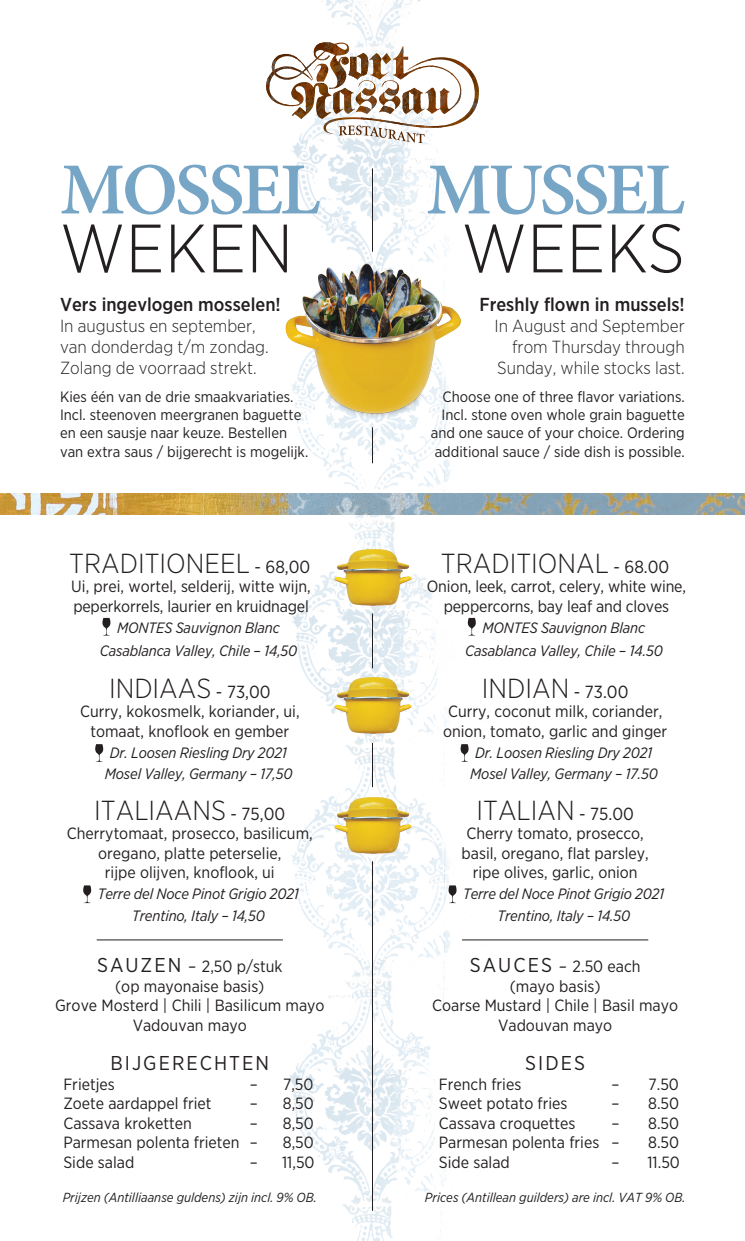
<style>
.page{position:relative;width:745px;height:1241px;background:#fff}
.page>*{position:absolute;margin:0;border:0;box-sizing:border-box;transform-origin:0 0}
.t1{font:600 73.5px "Minion Pro";letter-spacing:-.04em;color:#77a5c5}
.t2{font:300 68.25px "Gotham Narrow";letter-spacing:.01em;color:#231f20}
.t3{font:300 27.5px "Gotham Narrow";color:#231f20}
.t4{font:20px "Gotham Narrow";letter-spacing:.1em;color:#231f20}
.t5{font:500 18.75px "Gotham Narrow";color:#231f20}
.t6{font:300 17.5px/21px "Gotham Narrow";color:#231f20}
.t7{font:16.25px/19.5px "Gotham Narrow";color:#231f20;text-align:center}
.t8{font:italic 15px/21.4px "Gotham Narrow";letter-spacing:-.01em;color:#231f20;text-align:center}
.t9{font:15px/18px "Gotham Narrow";color:#231f20}
.t10{font:italic 13.12px "Gotham Narrow";color:#231f20}
.s1{font-weight:400;font-size:17.5px}
.s2{font-size:20px}
.s3{font-style:italic}
</style>
<div class="page">
<img style="left:266px;top:514px;width:225px;height:446px">
<img style="left:288px;top:960px;width:159px;height:280px">
<img style="left:0;top:493px;width:744px;height:21px">
<img style="left:292px;top:0;width:158px;height:492px">
<hr style="left:372px;top:613px;width:1px;height:55px;background:#231f20">
<hr style="left:372px;top:742px;width:1px;height:45px;background:#231f20">
<hr style="left:372px;top:861px;width:1px;height:349px;background:#231f20">
<hr style="left:372px;top:168px;width:1px;height:84px;background:#231f20">
<hr style="left:372px;top:427px;width:1px;height:36px;background:#231f20">
<img style="left:326px;top:544px;width:92px;height:69px">
<img style="left:326px;top:672px;width:92px;height:69px">
<img style="left:326px;top:792px;width:92px;height:69px">
<img style="left:285px;top:264px;width:176px;height:160px">
<svg style="left:102px;top:617px;width:8px;height:18px"></svg>
<svg style="left:95px;top:744px;width:8px;height:17px"></svg>
<svg style="left:83px;top:885px;width:8px;height:17px"></svg>
<svg style="left:467px;top:617px;width:8px;height:18px"></svg>
<svg style="left:460px;top:744px;width:8px;height:17px"></svg>
<svg style="left:448px;top:885px;width:8px;height:17px"></svg>
<hr style="left:97px;top:939px;width:186px;height:1px;background:#231f20">
<hr style="left:462px;top:939px;width:186px;height:1px;background:#231f20">
<svg style="left:266px;top:42px;width:213px;height:100px"></svg>
<h1 class="t1" style="left:60px;top:139px;width:261px">MOSSEL</h1>
<h2 class="t2" style="left:60px;top:206px;width:234px">WEKEN</h2>
<p class="t5" style="left:60px;top:293px;width:222px">Vers ingevlogen mosselen!</p>
<p class="t6" style="left:60px;top:315px;width:210px">In augustus en september, van donderdag t/m zondag.<br>Zolang de voorraad strekt.</p>
<p class="t9" style="left:60px;top:388px;width:250px">Kies één van de drie smaakvariaties.<br>Incl. steenoven meergranen baguette en een sausje naar keuze. Bestellen van extra saus / bijgerecht is mogelijk.</p>
<h3 class="t3" style="left:69px;top:546px;width:242px">TRADITIONEEL <span class="s1">- 68,00</span></h3>
<p class="t7" style="left:71px;top:576px;width:241px;text-align:left">Ui, prei, wortel, selderij, witte wijn, peperkorrels, laurier en kruidnagel</p>
<p class="t8" style="left:100px;top:616px;width:199px;line-height:22.4px">MONTES Sauvignon Blanc<br>Casablanca Valley, Chile – 14,50</p>
<h3 class="t3" style="left:109px;top:671px;width:163px">INDIAAS <span class="s1">- 73,00</span></h3>
<p class="t7" style="left:80px;top:701px;width:221px">Curry, kokosmelk, koriander, ui, tomaat, knoflook en gember</p>
<p class="t8" style="left:105px;top:741px;width:189px">Dr. Loosen Riesling Dry 2021<br>Mosel Valley, Germany – 17,50</p>
<h3 class="t3" style="left:94px;top:792px;width:192px">ITALIAANS <span class="s1">- 75,00</span></h3>
<p class="t7" style="left:67px;top:823px;width:247px">Cherrytomaat, prosecco, basilicum, oregano, platte peterselie,<br>rijpe olijven, knoflook, ui</p>
<p class="t8" style="left:98px;top:882px;width:202px">Terre del Noce Pinot Grigio 2021<br>Trentino, Italy – 14,50</p>
<p class="t7" style="left:55px;top:956px;width:271px"><span class="s2">SAUZEN</span> <span class="s3">–</span> 2,50 p/stuk<br>(op mayonaise basis)<br>Grove Mosterd | Chili | Basilicum mayo<br>Vadouvan mayo</p>
<p class="t4" style="left:110px;top:1050px;width:160px">BIJGERECHTEN</p>
<p class="t7" style="left:63px;top:1073px;width:53px">Frietjes</p>
<p class="t7" style="left:250px;top:1073px;width:65px">– 7,50</p>
<p class="t7" style="left:63px;top:1093px;width:149px">Zoete aardappel friet</p>
<p class="t7" style="left:250px;top:1093px;width:65px">– 8,50</p>
<p class="t7" style="left:63px;top:1112px;width:130px">Cassava kroketten</p>
<p class="t7" style="left:63px;top:1112px;width:252px;text-align:left;text-indent:186px">– 8,50<br>Parmesan polenta frieten –</p>
<p class="t7" style="left:283px;top:1132px;width:33px">8,50</p>
<p class="t7" style="left:63px;top:1151px;width:72px">Side salad</p>
<p class="t7" style="left:250px;top:1151px;width:66px">– 11,50</p>
<p class="t10" style="left:63px;top:1188px;width:255px">Prijzen (Antilliaanse guldens) zijn incl. 9% OB.</p>
<h1 class="t1" style="left:426px;top:139px;width:260px">MUSSEL</h1>
<h2 class="t2" style="left:461px;top:206px;width:224px">WEEKS</h2>
<p class="t5" style="left:479px;top:293px;width:207px">Freshly flown in mussels!</p>
<p class="t6" style="left:494px;top:315px;width:192px;text-align:right">In August and September from Thursday through<br>Sunday, while stocks last.</p>
<p class="t9" style="left:430px;top:388px;width:255px;text-align:right">Choose one of three flavor variations.<br>Incl. stone oven whole grain baguette and one sauce of your choice. Ordering additional sauce / side dish is possible.</p>
<h3 class="t3" style="left:440px;top:546px;width:230px">TRADITIONAL <span class="s1">- 68.00</span></h3>
<p class="t7" style="left:426px;top:576px;width:260px">Onion, leek, carrot, celery, white wine, peppercorns, bay leaf and cloves</p>
<p class="t8" style="left:465px;top:616px;width:199px;line-height:22.4px">MONTES Sauvignon Blanc<br>Casablanca Valley, Chile – 14.50</p>
<h3 class="t3" style="left:481px;top:671px;width:148px">INDIAN <span class="s1">- 73.00</span></h3>
<p class="t7" style="left:443px;top:701px;width:226px">Curry, coconut milk, coriander, onion, tomato, garlic and ginger</p>
<p class="t8" style="left:470px;top:741px;width:189px">Dr. Loosen Riesling Dry 2021<br>Mosel Valley, Germany – 17.50</p>
<h3 class="t3" style="left:476px;top:792px;width:159px">ITALIAN <span class="s1">- 75.00</span></h3>
<p class="t7" style="left:461px;top:823px;width:188px">Cherry tomato, prosecco, basil, oregano, flat parsley, ripe olives, garlic, onion</p>
<p class="t8" style="left:463px;top:882px;width:202px">Terre del Noce Pinot Grigio 2021<br>Trentino, Italy – 14.50</p>
<p class="t7" style="left:432px;top:956px;width:247px"><span class="s2">SAUCES</span> <span class="s3">–</span> 2.50 each<br>(mayo basis)<br>Coarse Mustard | Chile | Basil mayo<br>Vadouvan mayo</p>
<p class="t4" style="left:525px;top:1050px;width:61px">SIDES</p>
<p class="t7" style="left:438px;top:1073px;width:84px">French fries</p>
<p class="t7" style="left:611px;top:1073px;width:69px">– 7.50</p>
<p class="t7" style="left:438px;top:1093px;width:130px">Sweet potato fries</p>
<p class="t7" style="left:611px;top:1093px;width:69px">– 8.50</p>
<p class="t7" style="left:438px;top:1112px;width:138px">Cassava croquettes</p>
<p class="t7" style="left:438px;top:1112px;width:242px;text-align:left;text-indent:172px">– 8.50<br>Parmesan polenta fries –</p>
<p class="t7" style="left:647px;top:1132px;width:33px">8.50</p>
<p class="t7" style="left:438px;top:1151px;width:72px">Side salad</p>
<p class="t7" style="left:611px;top:1151px;width:70px">– 11.50</p>
<p class="t10" style="left:424px;top:1188px;width:262px">Prices (Antillean guilders) are incl. VAT 9% OB.</p>
</div>
